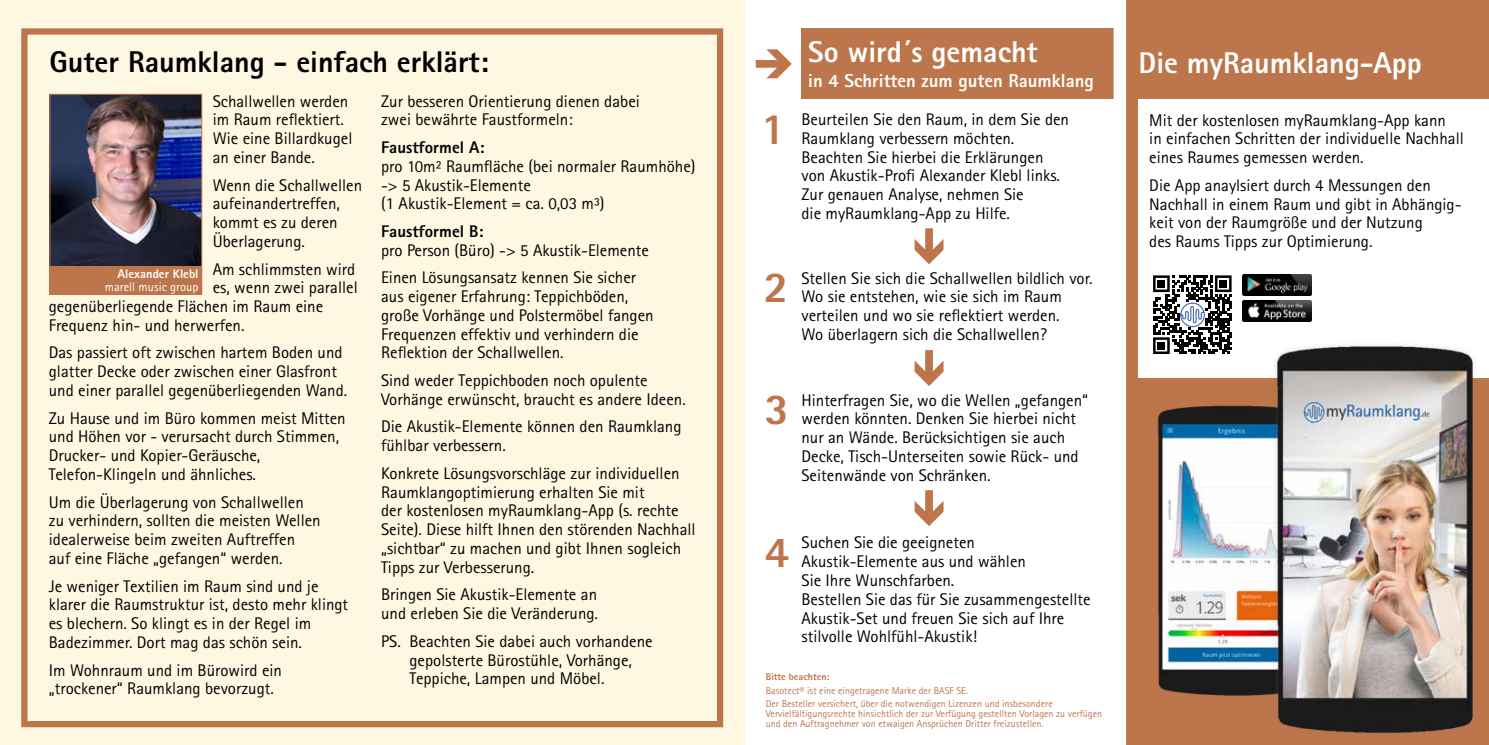
<style>
.page{position:relative;width:1489px;height:745px;background:#fff}
.page>*{position:absolute;margin:0;border:0;box-sizing:border-box;transform-origin:0 0}
.t1{font:800 44px "Rotis Sans Serif Std";color:#bd764b}
.t2{font:800 30px "Rotis Sans Serif Std";color:#fff}
.t3{font:800 30px "Rotis Sans Serif Std";color:#000}
.t4{font:800 18.75px "Rotis Sans Serif Std";color:#fff}
.t5{font:16.88px/18.8px "Rotis Sans Serif Std";color:#000}
.t6{font:800 16.88px "Rotis Sans Serif Std";color:#000}
.t7{font:12.5px "Rotis Sans Serif Std";color:#fff}
.t8{font:800 12.5px "Rotis Sans Serif Std";color:#fff}
.t9{font:10px/13.5px "Rotis Sans Serif Std";color:#bd764b}
.t10{font:800 10px "Rotis Sans Serif Std";color:#bd764b}
</style>
<div class="page">
<div style="left:0;top:0;width:744px;height:744px;background:#fef7e2"></div>
<div style="left:21px;top:28px;width:702px;height:698px;border:6px solid #bd764b"></div>
<img style="left:52px;top:96px;width:148px;height:170px">
<div style="left:50px;top:94px;width:152px;height:200px;border:1px solid #bd764b"></div>
<div style="left:50px;top:266px;width:152px;height:28px;background:#bd764b"></div>
<div style="left:801px;top:28px;width:312px;height:71px;background:#bd764b"></div>
<svg style="left:755px;top:49px;width:36px;height:29px"></svg>
<svg style="left:914px;top:228px;width:29px;height:36px"></svg>
<svg style="left:914px;top:350px;width:29px;height:36px"></svg>
<svg style="left:914px;top:490px;width:29px;height:36px"></svg>
<div style="left:1125px;top:0;width:363px;height:744px;background:#bd764b"></div>
<div style="left:1137px;top:99px;width:351px;height:278px;background:#fff"></div>
<img style="left:1157px;top:405px;width:110px;height:291px">
<img style="left:1267px;top:345px;width:221px;height:389px">
<svg style="left:1153px;top:275px;width:79px;height:79px"></svg>
<img style="left:1242px;top:275px;width:69px;height:20px">
<img style="left:1242px;top:301px;width:69px;height:20px">
<h2 class="t3" style="left:50px;top:43px;width:440px">Guter Raumklang - einfach erklärt:</h2>
<p class="t5" style="left:213px;top:91px;width:141px">Schallwellen werden im Raum reflektiert.<br>Wie eine Billardkugel an einer Bande.</p>
<p class="t5" style="left:213px;top:175px;width:151px">Wenn die Schallwellen aufeinandertreffen, kommt es zu deren<br>Überlagerung.</p>
<p class="t5" style="left:213px;top:259px;width:144px">Am schlimmsten wird</p>
<p class="t5" style="left:213px;top:278px;width:146px">es, wenn zwei parallel</p>
<p class="t5" style="left:49px;top:296px;width:276px">gegenüberliegende Flächen im Raum eine</p>
<p class="t5" style="left:49px;top:315px;width:197px">Frequenz hin- und herwerfen.</p>
<p class="t5" style="left:49px;top:343px;width:300px">Das passiert oft zwischen hartem Boden und glatter Decke oder zwischen einer Glasfront und einer parallel gegenüberliegenden Wand.</p>
<p class="t5" style="left:49px;top:408px;width:298px">Zu Hause und im Büro kommen meist Mitten und Höhen vor - verursacht durch Stimmen, Drucker- und Kopier-Geräusche, Telefon-Klingeln und ähnliches.</p>
<p class="t5" style="left:49px;top:492px;width:273px">Um die Überlagerung von Schallwellen zu verhindern, sollten die meisten Wellen idealerweise beim zweiten Auftreffen auf eine Fläche „gefangen“ werden.</p>
<p class="t5" style="left:49px;top:576px;width:301px">Je weniger Textilien im Raum sind und je klarer die Raumstruktur ist, desto mehr klingt es blechern. So klingt es in der Regel im Badezimmer. Dort mag das schön sein.</p>
<p class="t5" style="left:49px;top:659px;width:235px">Im Wohnraum und im Bürowird ein „trockener“ Raumklang bevorzugt.</p>
<p class="t8" style="left:117px;top:266px;width:82px">Alexander Klebl</p>
<p class="t7" style="left:105px;top:279px;width:95px">marell music group</p>
<p class="t5" style="left:381px;top:91px;width:260px">Zur besseren Orientierung dienen dabei zwei bewährte Faustformeln:</p>
<p class="t6" style="left:381px;top:136px;width:105px">Faustformel A:</p>
<p class="t5" style="left:381px;top:156px;width:316px">pro 10m² Raumfläche (bei normaler Raumhöhe) -&gt; 5 Akustik-Elemente<br>(1 Akustik-Element = ca. 0,03 m³)</p>
<p class="t6" style="left:381px;top:220px;width:104px">Faustformel B:</p>
<p class="t5" style="left:381px;top:236px;width:269px;line-height:27.6px">pro Person (Büro) -&gt; 5 Akustik-Elemente<br>Einen Lösungsansatz kennen Sie sicher</p>
<p class="t5" style="left:381px;top:287px;width:274px">aus eigener Erfahrung: Teppichböden, große Vorhänge und Polstermöbel fangen Frequenzen effektiv und verhindern die Reflektion der Schallwellen.</p>
<p class="t5" style="left:381px;top:370px;width:306px">Sind weder Teppichboden noch opulente<br>Vorhänge erwünscht, braucht es andere Ideen.</p>
<p class="t5" style="left:381px;top:417px;width:302px">Die Akustik-Elemente können den Raumklang fühlbar verbessern.</p>
<p class="t5" style="left:381px;top:463px;width:316px">Konkrete Lösungsvorschläge zur individuellen Raumklangoptimierung erhalten Sie mit<br>der kostenlosen myRaumklang-App (s. rechte Seite). Diese hilft Ihnen den störenden Nachhall „sichtbar“ zu machen und gibt Ihnen sogleich Tipps zur Verbesserung.</p>
<p class="t5" style="left:381px;top:584px;width:218px">Bringen Sie Akustik-Elemente an und erleben Sie die Veränderung.</p>
<p class="t5" style="left:409px;top:631px;width:245px;text-indent:-28px">PS. Beachten Sie dabei auch vorhandene gepolsterte Bürostühle, Vorhänge,<br>Teppiche, Lampen und Möbel.</p>
<h2 class="t2" style="left:808px;top:32px;width:231px">So wird´s gemacht</h2>
<p class="t4" style="left:808px;top:68px;width:287px">in 4 Schritten zum guten Raumklang</p>
<h1 class="t1" style="left:761px;top:101px;width:26px">1</h1>
<p class="t5" style="left:801px;top:110px;width:269px">Beurteilen Sie den Raum, in dem Sie den Raumklang verbessern möchten.<br>Beachten Sie hierbei die Erklärungen von Akustik-Profi Alexander Klebl links.<br>Zur genauen Analyse, nehmen Sie<br>die myRaumklang-App zu Hilfe.</p>
<h1 class="t1" style="left:764px;top:259px;width:26px">2</h1>
<p class="t5" style="left:801px;top:268px;width:292px">Stellen Sie sich die Schallwellen bildlich vor.<br>Wo sie entstehen, wie sie sich im Raum verteilen und wo sie reflektiert werden.<br>Wo überlagern sich die Schallwellen?</p>
<h1 class="t1" style="left:764px;top:381px;width:26px">3</h1>
<p class="t5" style="left:801px;top:390px;width:288px">Hinterfragen Sie, wo die Wellen „gefangen“ werden könnten. Denken Sie hierbei nicht nur an Wände. Berücksichtigen sie auch Decke, Tisch-Unterseiten sowie Rück- und Seitenwände von Schränken.</p>
<h1 class="t1" style="left:764px;top:524px;width:26px">4</h1>
<p class="t5" style="left:801px;top:533px;width:290px">Suchen Sie die geeigneten Akustik-Elemente aus und wählen<br>Sie Ihre Wunschfarben.<br>Bestellen Sie das für Sie zusammengestellte Akustik-Set und freuen Sie sich auf Ihre stilvolle Wohlfühl-Akustik!</p>
<p class="t10" style="left:765px;top:670px;width:65px">Bitte beachten:</p>
<p class="t9" style="left:765px;top:683px;width:288px">Basotect® ist eine eingetragene Marke der BASF SE.<br>Der Besteller versichert, über die notwendigen Lizenzen und insbesondere</p>
<p class="t9" style="left:765px;top:708px;width:338px;line-height:10px">Vervielfältigungsrechte hinsichtlich der zur Verfügung gestellten Vorlagen zu verfügen und den Auftragnehmer von etwaigen Ansprüchen Dritter freizustellen.</p>
<h2 class="t2" style="left:1138px;top:44px;width:285px">Die myRaumklang-App</h2>
<p class="t5" style="left:1149px;top:110px;width:316px">Mit der kostenlosen myRaumklang-App kann<br>in einfachen Schritten der individuelle Nachhall eines Raumes gemessen werden.</p>
<p class="t5" style="left:1149px;top:175px;width:314px">Die App anaylsiert durch 4 Messungen den Nachhall in einem Raum und gibt in Abhängig&shy;keit von der Raumgröße und der Nutzung<br>des Raums Tipps zur Optimierung.</p>
</div>
